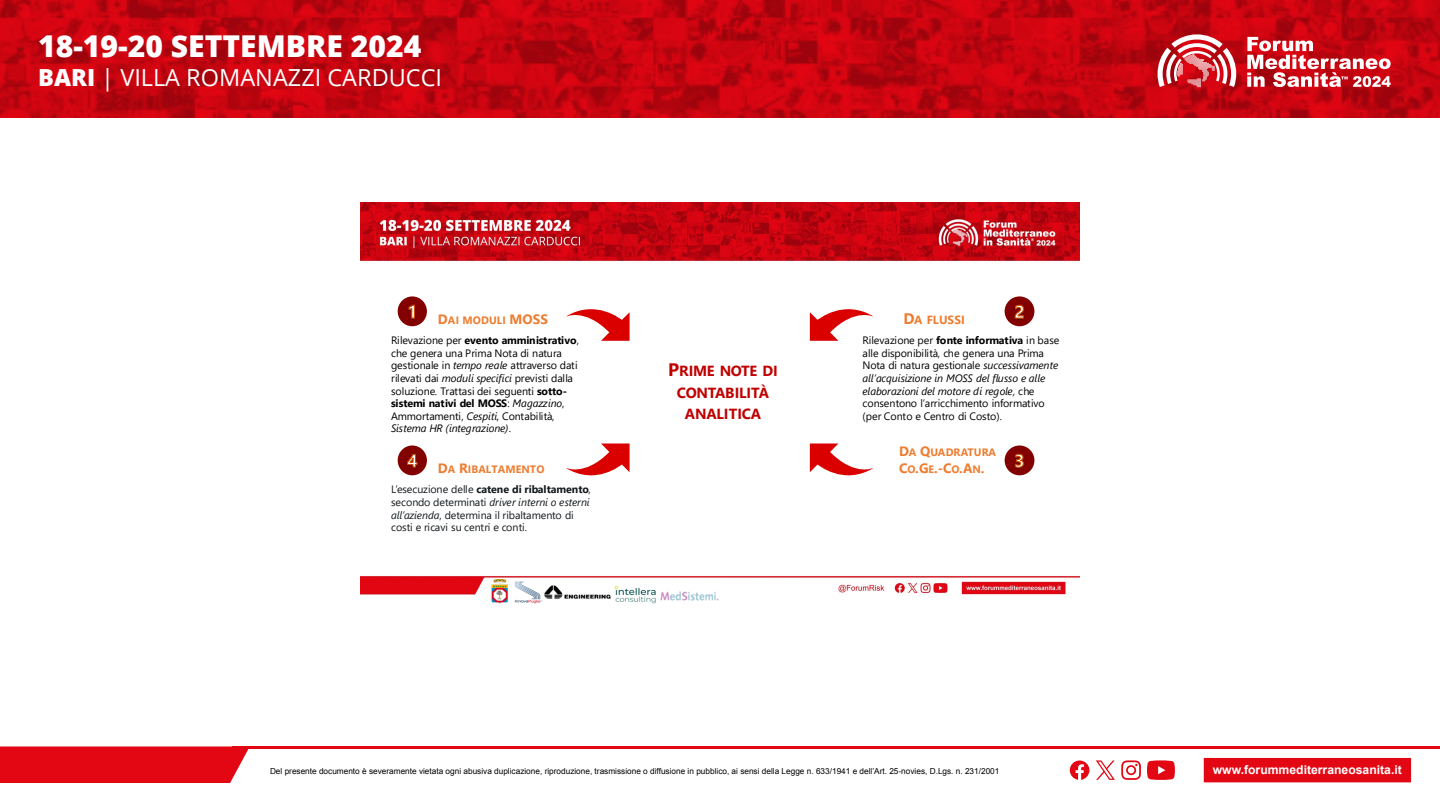
<style>
.page{position:relative;width:1440px;height:810px;background:#fff}
.page>*{position:absolute;margin:0;border:0;box-sizing:border-box;transform-origin:0 0}
.t1{font:800 30.08px "Open Sans";color:#fff}
.t2{font:23.55px "Open Sans";color:#fff}
.t3{font:700 14.62px/21.7px "Segoe UI";letter-spacing:-.01em;color:#c00000;text-align:center}
.t4{font:700 13.5px "Segoe UI";color:#ed7d31}
.t5{font:700 12.15px "Arial";color:#fff}
.t6{font:700 11.85px "Segoe UI";letter-spacing:.01em;color:#ed7d31}
.t7{font:10.73px/12.6px "Segoe UI";letter-spacing:-.01em;color:#000}
.t8{font:10.73px/12.4px "Segoe UI";letter-spacing:-.01em;color:#12181c}
.t9{font:700 10.73px/20.7px "Segoe UI";letter-spacing:-.01em;color:#12181c;text-align:center}
.t10{font:700 10.73px/19.9px "Segoe UI";letter-spacing:-.015em;color:#000}
.t11{font:700 10.73px "Segoe UI";letter-spacing:-.005em;color:#ed7d31}
.t12{font:8.25px "Arial";color:#000}
.s1{font-weight:800}
.s2{font-size:13.5px;color:#ed7d31}
.s3{color:#ed7d31}
.s4{font-weight:400}
.s5{font-style:italic}
.s6{font-weight:700}
.s7{font-size:18px}
.s8{font-size:15.23px}
.s9{font-size:13.5px}
.s10{font-size:10.73px}
</style>
<div class="page">
<div style="left:0;top:746px;width:249px;height:37px;background:#e30613"></div>
<hr style="left:232px;top:746px;width:1208px;height:3px;background:#e30613">
<div style="left:1203px;top:757px;width:209px;height:27px;background:#e30613;border:1px solid #fff"></div>
<svg style="left:1121px;top:760px;width:20px;height:20px"></svg>
<svg style="left:1147px;top:760px;width:28px;height:20px"></svg>
<svg style="left:1070px;top:761px;width:19px;height:19px"></svg>
<svg style="left:1096px;top:760px;width:19px;height:20px"></svg>
<svg style="left:0;top:0;width:1440px;height:117px;background:#c2040f"></svg>
<svg style="left:1158px;top:34px;width:78px;height:53px"></svg>
<svg style="left:1247px;top:37px;width:144px;height:50px"></svg>
<img style="left:360px;top:202px;width:720px;height:393px">
<div style="left:398px;top:296px;width:29px;height:30px;background:#820000;border-radius:50%"></div>
<svg style="left:408px;top:304px;width:8px;height:15px"></svg>
<div style="left:1005px;top:296px;width:29px;height:30px;background:#820000;border-radius:50%"></div>
<svg style="left:1014px;top:304px;width:10px;height:15px"></svg>
<svg style="left:810px;top:443px;width:64px;height:44px"></svg>
<div style="left:1005px;top:445px;width:29px;height:30px;background:#820000;border-radius:50%"></div>
<svg style="left:1014px;top:453px;width:10px;height:16px"></svg>
<svg style="left:565px;top:443px;width:65px;height:44px"></svg>
<div style="left:398px;top:445px;width:29px;height:30px;background:#820000;border-radius:50%"></div>
<svg style="left:406px;top:454px;width:12px;height:14px"></svg>
<svg style="left:565px;top:298px;width:65px;height:43px"></svg>
<svg style="left:810px;top:298px;width:64px;height:43px"></svg>
<img style="left:483px;top:580px;width:242px;height:24px">
<h1 class="t1" style="left:38px;top:24px;width:385px">18-19-20 SETTEMBRE 2024</h1>
<h2 class="t2" style="left:38px;top:62px;width:406px"><span class="s1">BARI</span> | VILLA ROMANAZZI CARDUCCI</h2>
<p class="t10" style="left:391px;top:310px;width:189px;text-indent:47px"><span class="s2">D</span><span class="s3">AI MODULI</span> <span class="s2">MOSS<br></span><span class="s4">Rilevazione per</span> evento amministrativo<span class="s4">,</span></p>
<p class="t7" style="left:391px;top:346px;width:188px">che genera una Prima Nota di natura gestionale in <span class="s5">tempo reale</span> attraverso dati rilevati dai <span class="s5">moduli specifici</span> previsti dalla soluzione. Trattasi dei seguenti <span class="s6">sotto&shy;sistemi nativi del MOSS</span>: <span class="s5">Magazzino</span>, Ammortamenti, <span class="s5">Cespiti</span>, Contabilità, <span class="s5">Sistema HR (integrazione)</span>.</p>
<p class="t9" style="left:391px;top:458px;width:201px"><span class="s2">D</span><span class="s3">A</span> <span class="s2">R</span><span class="s3">IBALTAMENTO<br></span><span class="s4">L’esecuzione delle</span> catene di ribaltamento<span class="s4">,</span></p>
<p class="t8" style="left:391px;top:496px;width:200px">secondo determinati <span class="s5">driver interni o esterni all’azienda</span>, determina il ribaltamento di costi e ricavi su centri e conti.</p>
<h3 class="t3" style="left:668px;top:358px;width:111px"><span class="s7">P</span>RIME NOTE DI<br>CONTABILITÀ<br>ANALITICA</h3>
<p class="t6" style="left:903px;top:309px;width:63px"><span class="s8">D</span>A FLUSSI</p>
<p class="t7" style="left:863px;top:333px;width:198px">Rilevazione per <span class="s6">fonte informativa</span> in base alle disponibilità, che genera una Prima Nota di natura gestionale <span class="s5">successivamente all’acquisizione in MOSS del flusso e alle elaborazioni del motore di regole,</span> che consentono l’arricchimento informativo (per Conto e Centro di Costo).</p>
<p class="t11" style="left:899px;top:443px;width:98px"><span class="s9">D</span>A <span class="s9">Q</span>UADRATURA</p>
<p class="t4" style="left:899px;top:455px;width:87px">C<span class="s10">O</span>.G<span class="s10">E</span>.-C<span class="s10">O</span>.A<span class="s10">N</span>.</p>
<p class="t12" style="left:270px;top:766px;width:731px">Del presente documento è severamente vietata ogni abusiva duplicazione, riproduzione, trasmissione o diffusione in pubblico, ai sensi della Legge n. 633/1941 e dell’Art. 25-novies, D.Lgs. n. 231/2001</p>
<p class="t5" style="left:1213px;top:762px;width:191px">www.forummediterraneosanita.it</p>
</div>
